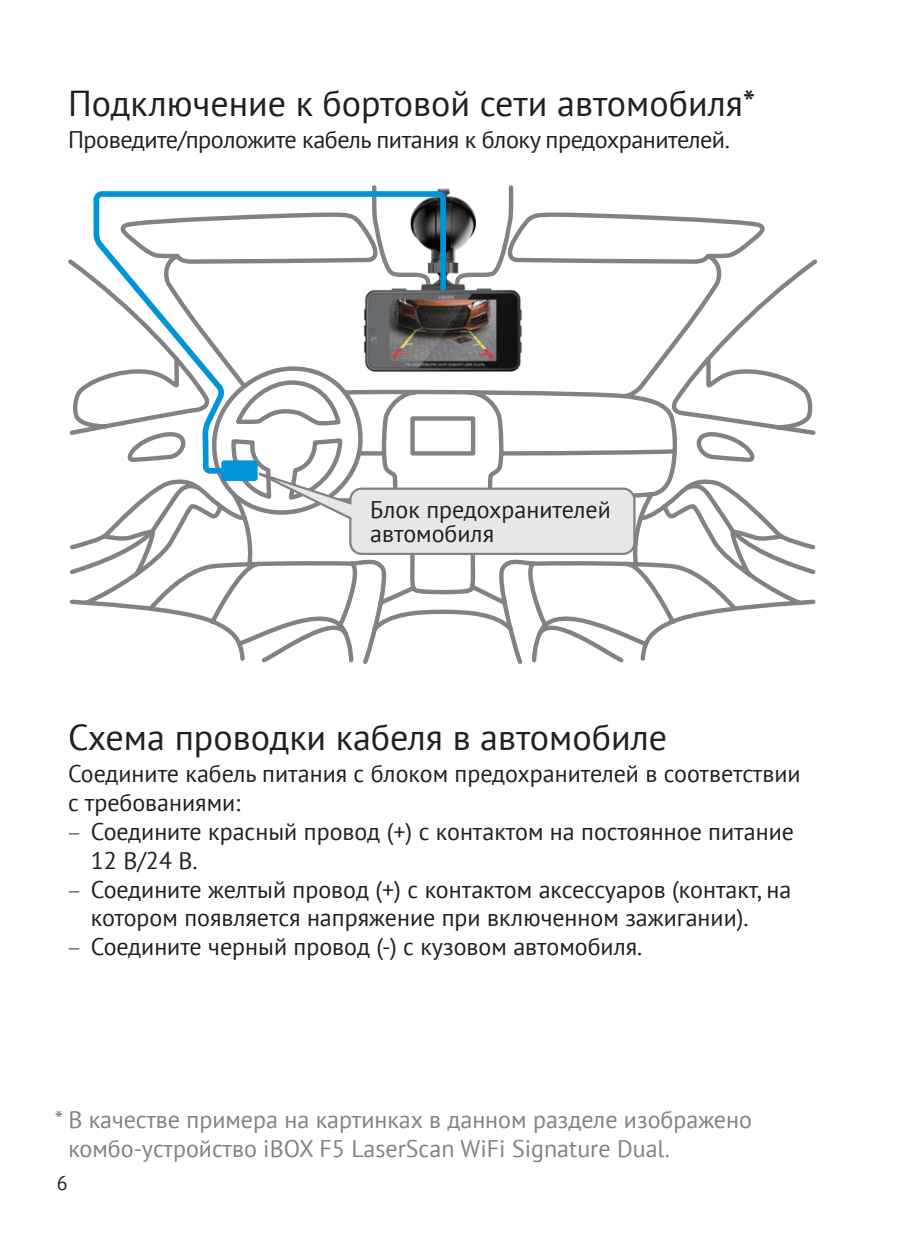
<style>
.page{position:relative;width:908px;height:1248px;background:#fff}
.page>*{position:absolute;margin:0;border:0;box-sizing:border-box;transform-origin:0 0}
.Подзаголовок{font:36px "PT Sans";color:#231f20}
.Основной{font:24px/28.8px "PT Sans";color:#231f20}
.t1{font:24px/28.8px "PT Sans";color:#808285}
.Основной-2{font:24px "PT Sans";letter-spacing:-.02em;color:#231f20}
.Подпись_фото{font:24px "PT Sans";color:#231f20}
.t2{font:20px "PT Sans";color:#231f20}
.s1{font-family:"Myriad Pro";font-weight:300}
</style>
<div class="page">
<svg style="left:68px;top:185px;width:749px;height:479px"></svg>
<svg style="left:211px;top:364px;width:425px;height:192px"></svg>
<img style="left:359px;top:186px;width:165px;height:186px">
<svg style="left:91px;top:188px;width:357px;height:288px"></svg>
<p class="Подзаголовок" style="left:68px;top:80px;width:688px">Подключение к бортовой сети автомобиля*</p>
<p class="Основной-2" style="left:68px;top:124px;width:663px">Проведите/проложите кабель питания к блоку предохранителей.</p>
<p class="Подпись_фото" style="left:370px;top:494px;width:242px">Блок предохранителей</p>
<p class="Подпись_фото" style="left:370px;top:518px;width:125px">автомобиля</p>
<p class="Подзаголовок" style="left:68px;top:713px;width:600px">Схема проводки кабеля в автомобиле</p>
<p class="Основной" style="left:68px;top:759px;width:733px">Соедините кабель питания с блоком предохранителей в соответствии с требованиями:</p>
<p class="Основной" style="left:91px;top:816px;width:704px;text-indent:-23px"><span class="s1">–</span> Соедините красный провод (+) с контактом на постоянное питание<br>12 В/24 В.</p>
<p class="Основной" style="left:91px;top:874px;width:702px;text-indent:-23px"><span class="s1">–</span> Соедините желтый провод (+) с контактом аксессуаров (контакт, на котором появляется напряжение при включенном зажигании).</p>
<p class="Основной" style="left:68px;top:931px;width:575px"><span class="s1">–</span> Соедините черный провод (-) с кузовом автомобиля.</p>
<p class="t1" style="left:68px;top:1104px;width:685px;text-indent:-13px">* В качестве примера на картинках в данном разделе изображено комбо-устройство iBOX F5 LaserScan WiFi Signature Dual.</p>
<p class="t2" style="left:57px;top:1169px;width:12px">6</p>
</div>
